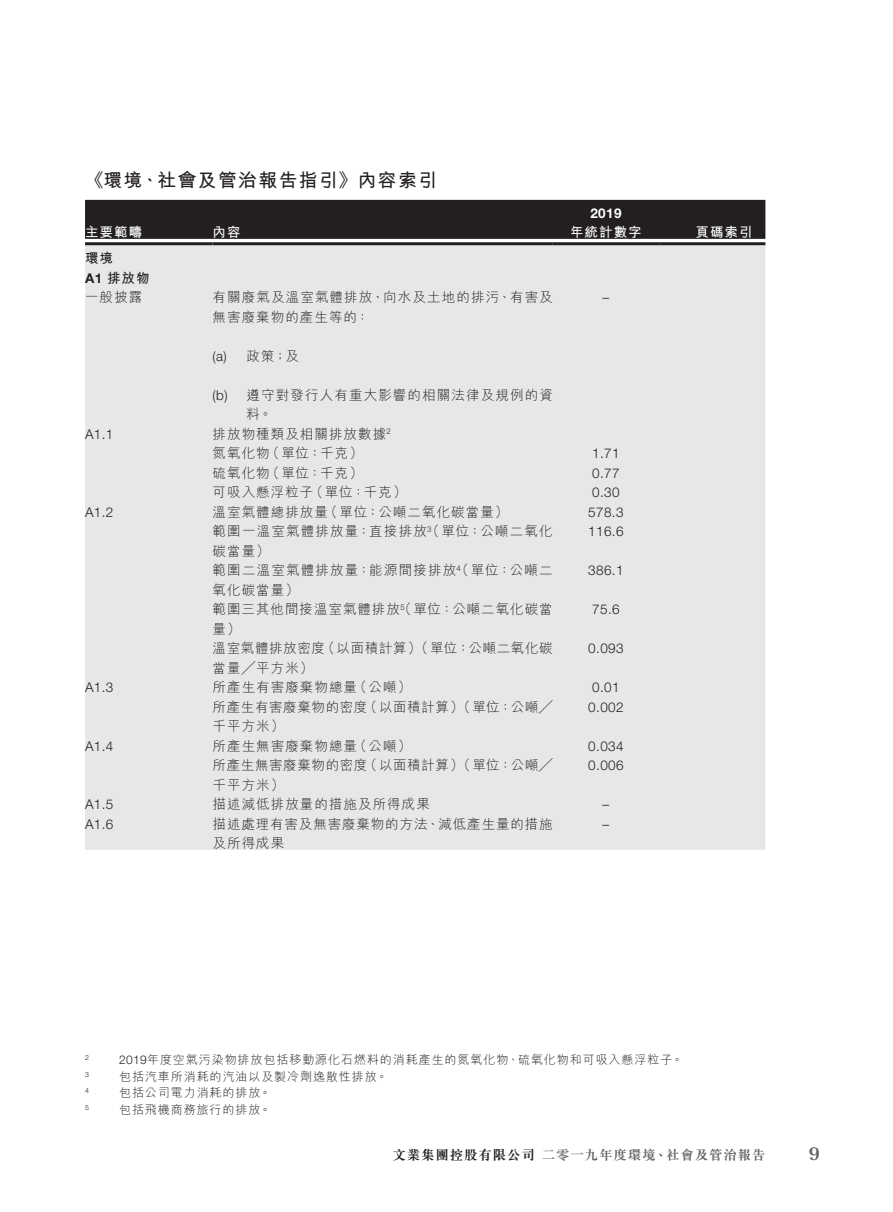
<style>
.page{position:relative;width:893px;height:1212px;background:#fff}
.page>*{position:absolute;margin:0;border:0;box-sizing:border-box;transform-origin:0 0}
.Heading_1{font:700 18.75px "M Hei HK";letter-spacing:.08em;color:#231f20}
.t1{font:700 18px "Versailles LT Std";color:#636366}
.Body_Text{font:300 13.5px/19.5px "M Hei HK";letter-spacing:.08em;color:#231f20}
.Body_Text-2{font:300 13.5px/19.5px "M Hei HK";letter-spacing:.045em;color:#231f20}
.Body_Text-3{font:300 13.5px "Helvetica Neue LT Std";letter-spacing:.03em;color:#231f20}
.t2{font:700 13.5px "M Sung HK";letter-spacing:.06em;color:#636366}
.Body_Text-4{font:700 13.5px "M Hei HK";letter-spacing:.08em;color:#fff}
.Body_Text-5{font:700 13.5px "M Hei HK";color:#231f20}
.Body_Text-6{font:700 13.5px "Helvetica Neue LT Std";color:#fff}
.t3{font:300 12px "M Hei HK";letter-spacing:.08em;color:#231f20}
.Body_Text-7{font:300 7.8px "Helvetica Neue LT Std";color:#231f20}
.t4{font:300 7.05px "Helvetica Neue LT Std";color:#231f20}
.s1{font-family:"Helvetica Neue LT Std"}
.s2{color:#231f20}
</style>
<div class="page">
<div style="left:85px;top:200px;width:680px;height:39px;background:#231f20"></div>
<div style="left:85px;top:245px;width:680px;height:605px;background:#e6e7e9"></div>
<hr style="left:85px;top:242px;width:128px;height:3px;background:#231f20">
<hr style="left:213px;top:242px;width:340px;height:3px;background:#231f20">
<hr style="left:553px;top:242px;width:106px;height:3px;background:#231f20">
<hr style="left:659px;top:242px;width:106px;height:3px;background:#231f20">
<p class="Heading_1" style="left:85px;top:166px;width:354px">《環境、社會及管治報告指引》內容索引</p>
<p class="Body_Text-4" style="left:85px;top:222px;width:59px">主要範疇</p>
<p class="Body_Text-4" style="left:213px;top:222px;width:30px">內容</p>
<p class="Body_Text-5" style="left:85px;top:248px;width:30px">環境</p>
<p class="Body_Text-5" style="left:85px;top:268px;width:66px"><span class="s1">A1</span> 排放物</p>
<p class="Body_Text" style="left:85px;top:287px;width:59px">一般披露</p>
<p class="Body_Text" style="left:213px;top:287px;width:342px">有關廢氣及溫室氣體排放、向水及土地的排污、有害及無害廢棄物的產生等的：</p>
<p class="Body_Text" style="left:213px;top:346px;width:88px"><span class="s1">(a)</span> 政策；及</p>
<p class="Body_Text" style="left:247px;top:385px;width:308px;text-indent:-34px"><span class="s1">(b)</span> 遵守對發行人有重大影響的相關法律及規例的資料。</p>
<p class="Body_Text-3" style="left:85px;top:425px;width:30px">A1.1</p>
<p class="Body_Text" style="left:213px;top:424px;width:180px">排放物種類及相關排放數據<sup>2</sup></p>
<p class="Body_Text" style="left:213px;top:443px;width:152px">氮氧化物（單位：千克）</p>
<p class="Body_Text" style="left:213px;top:463px;width:152px">硫氧化物（單位：千克）</p>
<p class="Body_Text" style="left:213px;top:482px;width:195px">可吸入懸浮粒子（單位：千克）</p>
<p class="Body_Text-6" style="left:590px;top:204px;width:33px">2019</p>
<p class="Body_Text-4" style="left:570px;top:222px;width:73px">年統計數字</p>
<p class="Body_Text-4" style="left:695px;top:222px;width:59px">頁碼索引</p>
<p class="Body_Text-3" style="left:603px;top:289px;width:8px">–</p>
<p class="Body_Text-3" style="left:592px;top:445px;width:29px">1.71</p>
<p class="Body_Text-3" style="left:592px;top:464px;width:29px">0.77</p>
<p class="Body_Text-3" style="left:592px;top:484px;width:29px">0.30</p>
<p class="Body_Text-3" style="left:85px;top:503px;width:30px">A1.2</p>
<p class="Body_Text" style="left:213px;top:502px;width:297px">溫室氣體總排放量（單位：公噸二氧化碳當量）</p>
<p class="Body_Text-3" style="left:588px;top:503px;width:37px">578.3</p>
<p class="Body_Text" style="left:213px;top:521px;width:342px">範圍一溫室氣體排放量：直接排放（單位：公噸二氧化</p>
<p class="Body_Text-7" style="left:427px;top:524px;width:6px">3</p>
<p class="Body_Text-3" style="left:588px;top:523px;width:37px">116.6</p>
<p class="Body_Text" style="left:213px;top:541px;width:59px">碳當量）</p>
<p class="Body_Text" style="left:213px;top:560px;width:342px">範圍二溫室氣體排放量：能源間接排放（單位：公噸二</p>
<p class="Body_Text-7" style="left:457px;top:563px;width:6px">4</p>
<p class="Body_Text" style="left:213px;top:580px;width:88px">氧化碳當量）</p>
<p class="Body_Text" style="left:213px;top:599px;width:342px">範圍三其他間接溫室氣體排放（單位：公噸二氧化碳當</p>
<p class="Body_Text-7" style="left:400px;top:602px;width:6px">5</p>
<p class="Body_Text" style="left:213px;top:619px;width:30px">量）</p>
<p class="Body_Text-3" style="left:588px;top:562px;width:37px">386.1</p>
<p class="Body_Text-3" style="left:592px;top:601px;width:29px">75.6</p>
<p class="Body_Text-2" style="left:213px;top:638px;width:342px">溫室氣體排放密度（以面積計算）（單位：公噸二氧化碳當量╱平方米）</p>
<p class="Body_Text-3" style="left:588px;top:640px;width:37px">0.093</p>
<p class="Body_Text-3" style="left:85px;top:679px;width:30px">A1.3</p>
<p class="Body_Text" style="left:213px;top:677px;width:200px">所產生有害廢棄物總量（公噸）</p>
<p class="Body_Text-3" style="left:592px;top:679px;width:29px">0.01</p>
<p class="Body_Text-2" style="left:213px;top:697px;width:342px">所產生有害廢棄物的密度（以面積計算）（單位：公噸╱千平方米）</p>
<p class="Body_Text-3" style="left:588px;top:698px;width:37px">0.002</p>
<p class="Body_Text-3" style="left:85px;top:737px;width:30px">A1.4</p>
<p class="Body_Text" style="left:213px;top:736px;width:200px">所產生無害廢棄物總量（公噸）</p>
<p class="Body_Text-3" style="left:588px;top:737px;width:37px">0.034</p>
<p class="Body_Text-2" style="left:213px;top:755px;width:342px">所產生無害廢棄物的密度（以面積計算）（單位：公噸╱千平方米）</p>
<p class="Body_Text-3" style="left:588px;top:757px;width:37px">0.006</p>
<p class="Body_Text-3" style="left:85px;top:796px;width:30px">A1.5</p>
<p class="Body_Text" style="left:213px;top:794px;width:219px">描述減低排放量的措施及所得成果</p>
<p class="Body_Text-3" style="left:603px;top:796px;width:8px">–</p>
<p class="Body_Text-3" style="left:85px;top:815px;width:30px">A1.6</p>
<p class="Body_Text" style="left:213px;top:814px;width:342px">描述處理有害及無害廢棄物的方法、減低產生量的措施及所得成果</p>
<p class="Body_Text-3" style="left:603px;top:815px;width:8px">–</p>
<p class="t4" style="left:85px;top:1053px;width:5px">2</p>
<p class="t3" style="left:119px;top:1053px;width:566px"><span class="s1">2019</span>年度空氣污染物排放包括移動源化石燃料的消耗產生的氮氧化物、硫氧化物和可吸入懸浮粒子。</p>
<p class="t4" style="left:85px;top:1070px;width:5px">3</p>
<p class="t3" style="left:119px;top:1070px;width:270px">包括汽車所消耗的汽油以及製冷劑逸散性排放。</p>
<p class="t4" style="left:85px;top:1086px;width:5px">4</p>
<p class="t3" style="left:119px;top:1086px;width:154px">包括公司電力消耗的排放。</p>
<p class="t4" style="left:85px;top:1103px;width:5px">5</p>
<p class="t3" style="left:119px;top:1103px;width:154px">包括飛機商務旅行的排放。</p>
<p class="t2" style="left:392px;top:1148px;width:375px"><span class="s2">文業集團控股有限公司</span>二零一九年度環境、社會及管治報告</p>
<h2 class="t1" style="left:809px;top:1143px;width:13px">9</h2>
</div>
